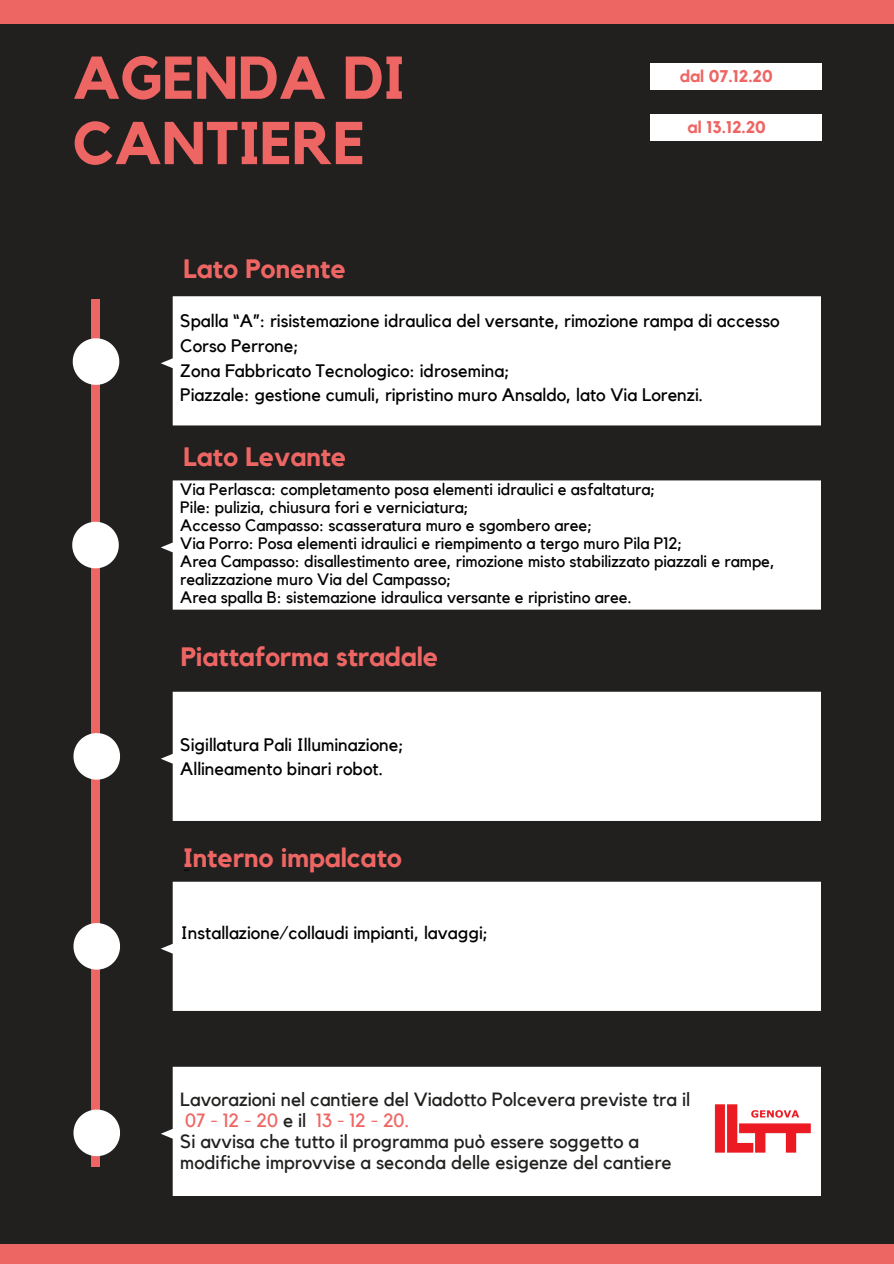
<style>
.page{position:relative;width:894px;height:1264px;background:#fff}
.page>*{position:absolute;margin:0;border:0;box-sizing:border-box;transform-origin:0 0}
.t1{font:700 59.55px/65.2px "Kollektif";color:#ee6664}
.t2{font:700 26.55px "Kollektif";color:#ee6664}
.t3{font:19.05px/21px "Kollektif";color:#21201f}
.t4{font:18px/24.8px "Kollektif";color:#000}
.t5{font:700 16.95px "Kollektif";color:#ee6664}
.t6{font:16.5px/18px "Kollektif";color:#000}
.s1{color:#ee6664}
</style>
<div class="page">
<div style="left:0;top:0;width:893px;height:1263px;background:#21201f"></div>
<div style="left:161px;top:296px;width:659px;height:129px;background:#fff"></div>
<div style="left:161px;top:480px;width:659px;height:129px;background:#fff"></div>
<div style="left:161px;top:1066px;width:659px;height:129px;background:#fff"></div>
<div style="left:92px;top:299px;width:7px;height:867px;background:#ee6664"></div>
<svg style="left:72px;top:522px;width:47px;height:46px"></svg>
<svg style="left:73px;top:1109px;width:47px;height:47px"></svg>
<svg style="left:73px;top:338px;width:46px;height:47px"></svg>
<div style="left:0;top:1244px;width:893px;height:19px;background:#ee6664"></div>
<div style="left:0;top:0;width:893px;height:24px;background:#ee6664"></div>
<div style="left:649px;top:64px;width:171px;height:26px;background:#fff"></div>
<div style="left:649px;top:114px;width:171px;height:26px;background:#fff"></div>
<img style="left:704px;top:1096px;width:116px;height:64px">
<svg style="left:73px;top:733px;width:47px;height:46px"></svg>
<div style="left:161px;top:691px;width:659px;height:130px;background:#fff"></div>
<svg style="left:73px;top:923px;width:47px;height:46px"></svg>
<div style="left:161px;top:881px;width:659px;height:129px;background:#fff"></div>
<h1 class="t1" style="left:73px;top:48px;width:333px">AGENDA DI<br>CANTIERE</h1>
<h2 class="t2" style="left:183px;top:256px;width:164px">Lato Ponente</h2>
<p class="t5" style="left:679px;top:68px;width:94px">dal 07.12.20</p>
<p class="t5" style="left:687px;top:119px;width:80px">al 13.12.20</p>
<p class="t4" style="left:180px;top:309px;width:600px">Spalla “A”: risistemazione idraulica del versante, rimozione rampa di accesso Corso Perrone;<br>Zona Fabbricato Tecnologico: idrosemina;<br>Piazzale: gestione cumuli, ripristino muro Ansaldo, lato Via Lorenzi.</p>
<h2 class="t2" style="left:183px;top:444px;width:165px">Lato Levante</h2>
<p class="t6" style="left:180px;top:480px;width:596px">Via Perlasca: completamento posa elementi idraulici e asfaltatura;<br>Pile: pulizia, chiusura fori e verniciatura;<br>Accesso Campasso: scasseratura muro e sgombero aree;<br>Via Porro: Posa elementi idraulici e riempimento a tergo muro Pila P12;<br>Area Campasso: disallestimento aree, rimozione misto stabilizzato piazzali e rampe, realizzazione muro Via del Campasso;<br>Area spalla B: sistemazione idraulica versante e ripristino aree.</p>
<h2 class="t2" style="left:181px;top:645px;width:259px">Piattaforma stradale</h2>
<p class="t4" style="left:180px;top:732px;width:224px">Sigillatura Pali Illuminazione;<br>Allineamento binari robot.</p>
<h2 class="t2" style="left:183px;top:845px;width:220px">Interno impalcato</h2>
<p class="t6" style="left:183px;top:861px;width:8px">-</p>
<p class="t4" style="left:181px;top:921px;width:308px">Installazione/collaudi impianti, lavaggi;</p>
<p class="t3" style="left:180px;top:1089px;width:511px">Lavorazioni nel cantiere del Viadotto Polcevera previste tra il <span class="s1">07-12-20</span>eil <span class="s1">13-12-20.<br></span>Si avvisa che tutto il programma può essere soggetto a modifiche improvvise a seconda delle esigenze del cantiere</p>
</div>
